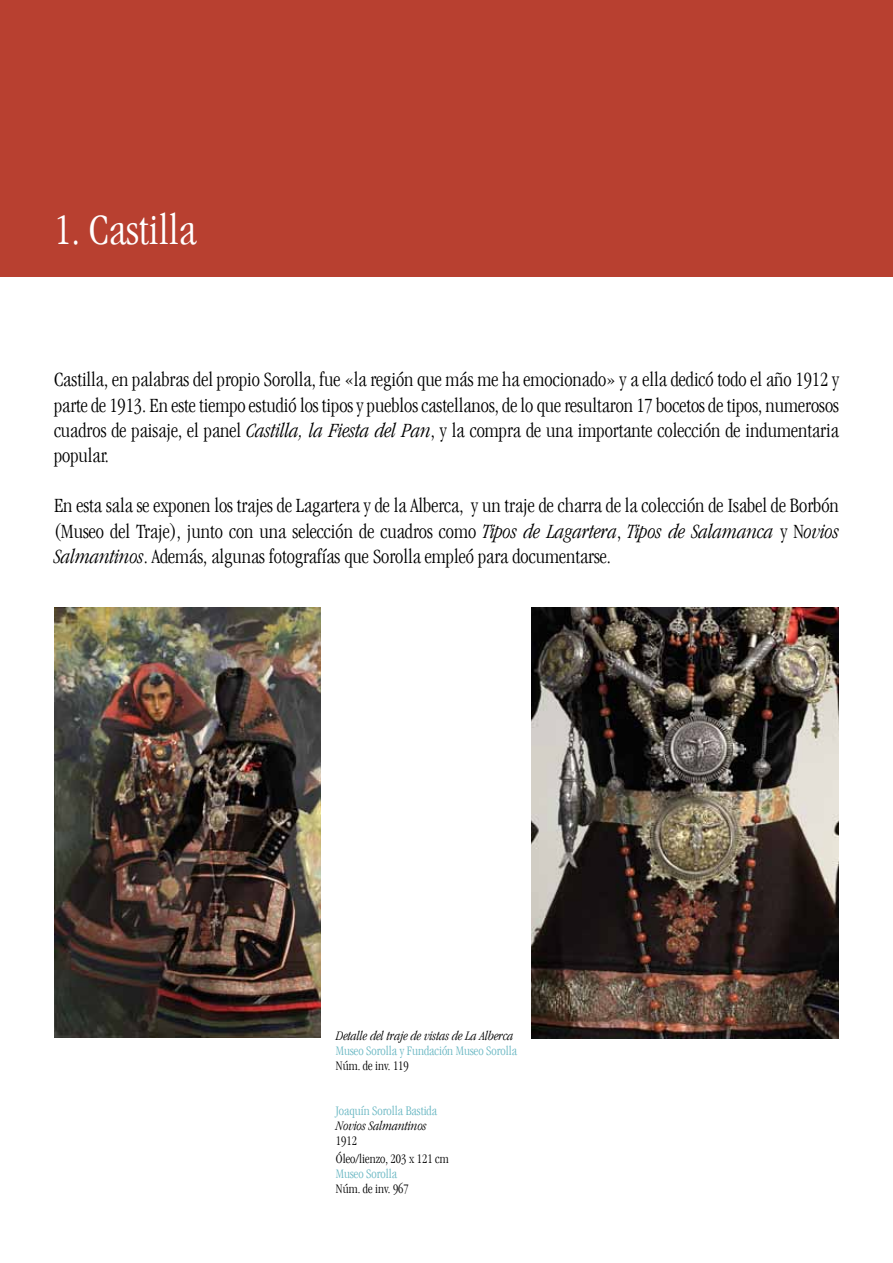
<style>
.page{position:relative;width:893px;height:1263px;background:#fff}
.page>*{position:absolute;margin:0;border:0;box-sizing:border-box;transform-origin:0 0}
.t1{font:300 condensed 45px "Garamond LT";color:#fff}
.t2{font:300 condensed 21px/25.2px "Garamond LT";color:#000;text-align:justify}
.t3{font:300 condensed 13.5px "Garamond LT";color:#67b6c2}
.t4{font:italic 300 condensed 13.5px "Garamond LT";color:#000}
.t5{font:300 condensed 13.5px/18px "Garamond LT";color:#000}
.s1{font-style:italic}
</style>
<div class="page">
<div style="left:0;top:0;width:893px;height:276px;background:#b84030"></div>
<img style="left:54px;top:607px;width:266px;height:430px">
<img style="left:532px;top:607px;width:307px;height:432px">
<h1 class="t1" style="left:54px;top:206px;width:144px">1. Castilla</h1>
<p class="t2" style="left:54px;top:367px;width:786px">Castilla, en palabras del propio Sorolla, fue «la región que más me ha emocionado» y a ella dedicó todo el año 1912 y parte de 1913. En este tiempo estudió los tipos y pueblos castellanos, de lo que resultaron 17 bocetos de tipos, numerosos cuadros de paisaje, el panel <span class="s1">Castilla, la Fiesta del Pan</span>, y la compra de una importante colección de indumentaria popular.</p>
<p class="t2" style="left:54px;top:493px;width:786px">En esta sala se exponen los trajes de Lagartera y de la Alberca, y un traje de charra de la colección de Isabel de Borbón (Museo del Traje), junto con una selección de cuadros como <span class="s1">Tipos de Lagartera</span>, <span class="s1">Tipos de Salamanca</span> y N<span class="s1">ovios Salmantinos</span>. Además, algunas fotografías que Sorolla empleó para documentarse.</p>
<p class="t4" style="left:336px;top:1028px;width:179px">Detalle del traje de vistas de La Alberca</p>
<p class="t3" style="left:336px;top:1043px;width:183px">Museo Sorolla y Fundación Museo Sorolla</p>
<p class="t5" style="left:336px;top:1056px;width:74px">Núm. de inv. 119</p>
<p class="t3" style="left:336px;top:1103px;width:103px">Joaquín Sorolla Bastida</p>
<p class="t4" style="left:336px;top:1118px;width:92px">Novios Salmantinos</p>
<p class="t5" style="left:336px;top:1131px;width:114px">1912<br>Óleo/lienzo, 203 x 121 cm</p>
<p class="t3" style="left:336px;top:1166px;width:63px">Museo Sorolla</p>
<p class="t5" style="left:336px;top:1179px;width:74px">Núm. de inv. 967</p>
</div>
